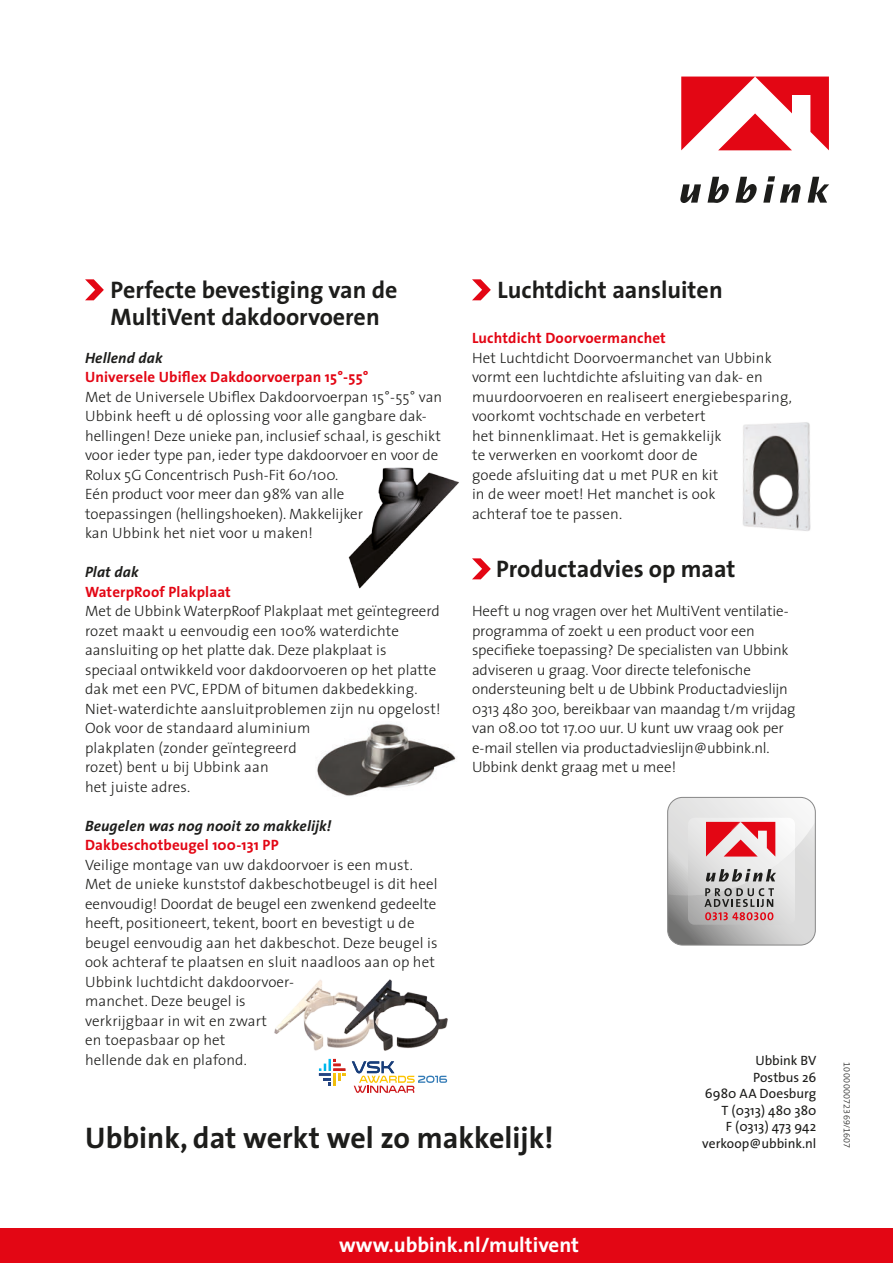
<style>
.page{position:relative;width:893px;height:1263px;background:#fff}
.page>*{position:absolute;margin:0;border:0;box-sizing:border-box;transform-origin:0 0}
.t1{font:700 30px "The Sans";color:#1d1d1b}
.t2{font:700 24px/27px "The Sans";color:#1d1d1b}
.t3{font:700 21px "The Sans";color:#fff}
.t4{font:300 15px/19.5px "The Sans";letter-spacing:.01em;color:#1d1d1b}
.t5{font:300 15px/19.5px "The Sans";letter-spacing:-.01em;color:#1d1d1b}
.t6{font:700 15px "The Sans";letter-spacing:.01em;color:#e30614}
.t7{font:italic 700 15px "The Sans";letter-spacing:.01em;color:#1d1d1b}
.t8{font:13.5px/16.5px "The Sans";color:#1d1d1b;text-align:right}
.t9{font:9px "The Sans Light Expert";letter-spacing:.02em;color:#1d1d1b}
</style>
<div class="page">
<img style="left:317px;top:724px;width:139px;height:72px">
<svg style="left:680px;top:184px;width:21px;height:19px"></svg>
<svg style="left:707px;top:177px;width:22px;height:26px"></svg>
<svg style="left:735px;top:177px;width:22px;height:26px"></svg>
<svg style="left:763px;top:176px;width:37px;height:27px"></svg>
<svg style="left:808px;top:177px;width:21px;height:26px"></svg>
<svg style="left:681px;top:77px;width:148px;height:73px"></svg>
<div style="left:0;top:1229px;width:893px;height:34px;background:#e30614"></div>
<svg style="left:85px;top:279px;width:19px;height:21px"></svg>
<svg style="left:472px;top:279px;width:19px;height:21px"></svg>
<svg style="left:472px;top:558px;width:19px;height:21px"></svg>
<img style="left:348px;top:467px;width:111px;height:122px">
<img style="left:743px;top:422px;width:68px;height:109px">
<img style="left:274px;top:980px;width:68px;height:71px">
<img style="left:342px;top:979px;width:106px;height:72px">
<svg style="left:669px;top:797px;width:146px;height:148px"></svg>
<div style="left:667px;top:797px;width:148px;height:148px;border:1px solid #878787;border-radius:15px"></div>
<svg style="left:319px;top:1059px;width:26px;height:26px"></svg>
<svg style="left:352px;top:1061px;width:95px;height:32px"></svg>
<h2 class="t2" style="left:111px;top:276px;width:288px">Perfecte bevestiging van de<br>MultiVent dakdoorvoeren</h2>
<p class="t7" style="left:85px;top:345px;width:79px">Hellend dak</p>
<p class="t6" style="left:85px;top:364px;width:285px">Universele Ubiflex Dakdoorvoerpan 15°-55°</p>
<p class="t4" style="left:85px;top:386px;width:359px">Met de Universele Ubiflex Dakdoorvoerpan 15°-55° van Ubbink heeft u dé oplossing voor alle gangbare dak&shy;hellingen! Deze unieke pan, inclusief schaal, is geschikt voor ieder type pan, ieder type dakdoorvoer en voor de Rolux 5G Concentrisch Push-Fit 60/100.<br>Eén product voor meer dan 98% van alle<br>toepassingen (hellingshoeken). Makkelijker<br>kan Ubbink het niet voor u maken!</p>
<p class="t7" style="left:85px;top:559px;width:55px">Plat dak</p>
<p class="t6" style="left:85px;top:579px;width:147px">WaterpRoof Plakplaat</p>
<p class="t4" style="left:85px;top:601px;width:357px">Met de Ubbink WaterpRoof Plakplaat met geïntegreerd rozet maakt u eenvoudig een 100% waterdichte aansluiting op het platte dak. Deze plakplaat is speciaal ontwikkeld voor dakdoorvoeren op het platte dak met een PVC, EPDM of bitumen dakbedekking.<br>Niet-waterdichte aansluitproblemen zijn nu opgelost!<br>Ook voor de standaard aluminium<br>plakplaten (zonder geïntegreerd<br>rozet) bent u bij Ubbink aan<br>het juiste adres.</p>
<p class="t7" style="left:85px;top:813px;width:248px">Beugelen was nog nooit zo makkelijk!</p>
<p class="t6" style="left:85px;top:832px;width:195px">Dakbeschotbeugel 100-131 PP</p>
<p class="t4" style="left:85px;top:854px;width:354px">Veilige montage van uw dakdoorvoer is een must.<br>Met de unieke kunststof dakbeschotbeugel is dit heel eenvoudig! Doordat de beugel een zwenkend gedeelte heeft, positioneert, tekent, boort en bevestigt u de beugel eenvoudig aan het dakbeschot. Deze beugel is ook achteraf te plaatsen en sluit naadloos aan op het Ubbink luchtdicht dakdoorvoer-<br>manchet. Deze beugel is<br>verkrijgbaar in wit en zwart<br>en toepasbaar op het<br>hellende dak en plafond.</p>
<h2 class="t2" style="left:497px;top:276px;width:227px">Luchtdicht aansluiten</h2>
<p class="t6" style="left:472px;top:325px;width:195px">Luchtdicht Doorvoermanchet</p>
<p class="t4" style="left:472px;top:347px;width:322px">Het Luchtdicht Doorvoermanchet van Ubbink vormt een luchtdichte afsluiting van dak- en muurdoorvoeren en realiseert energiebesparing, voorkomt vochtschade en verbetert<br>het binnenklimaat. Het is gemakkelijk<br>te verwerken en voorkomt door de<br>goede afsluiting dat u met PUR en kit<br>in de weer moet! Het manchet is ook<br>achteraf toe te passen.</p>
<h2 class="t2" style="left:496px;top:555px;width:241px">Productadvies op maat</h2>
<p class="t5" style="left:472px;top:601px;width:325px">Heeft u nog vragen over het MultiVent ventilatie&shy;programma of zoekt u een product voor een specifieke toepassing? De specialisten van Ubbink adviseren u graag. Voor directe telefonische ondersteuning belt u de Ubbink Productadvieslijn 0313 480 300, bereikbaar van maandag t/m vrijdag van 08.00 tot 17.00 uur. U kunt uw vraag ook per e-mail stellen via productadvieslijn@ubbink.nl.<br>Ubbink denkt graag met u mee!</p>
<p class="t8" style="left:755px;top:1052px;width:63px">Ubbink BV</p>
<h1 class="t1" style="left:85px;top:1112px;width:470px">Ubbink, dat werkt wel zo makkelijk!</h1>
<p class="t8" style="left:705px;top:1068px;width:113px">Postbus 26<br>6980 AA Doesburg<br>T (0313) 480 380<br>F (0313) 473 942</p>
<p class="t8" style="left:702px;top:1134px;width:116px">verkoop@ubbink.nl</p>
<p class="t9" style="left:854px;top:1062px;width:87px;rotate:90deg">100000072369/1607</p>
<h3 class="t3" style="left:339px;top:1227px;width:242px">www.ubbink.nl/multivent</h3>
</div>
